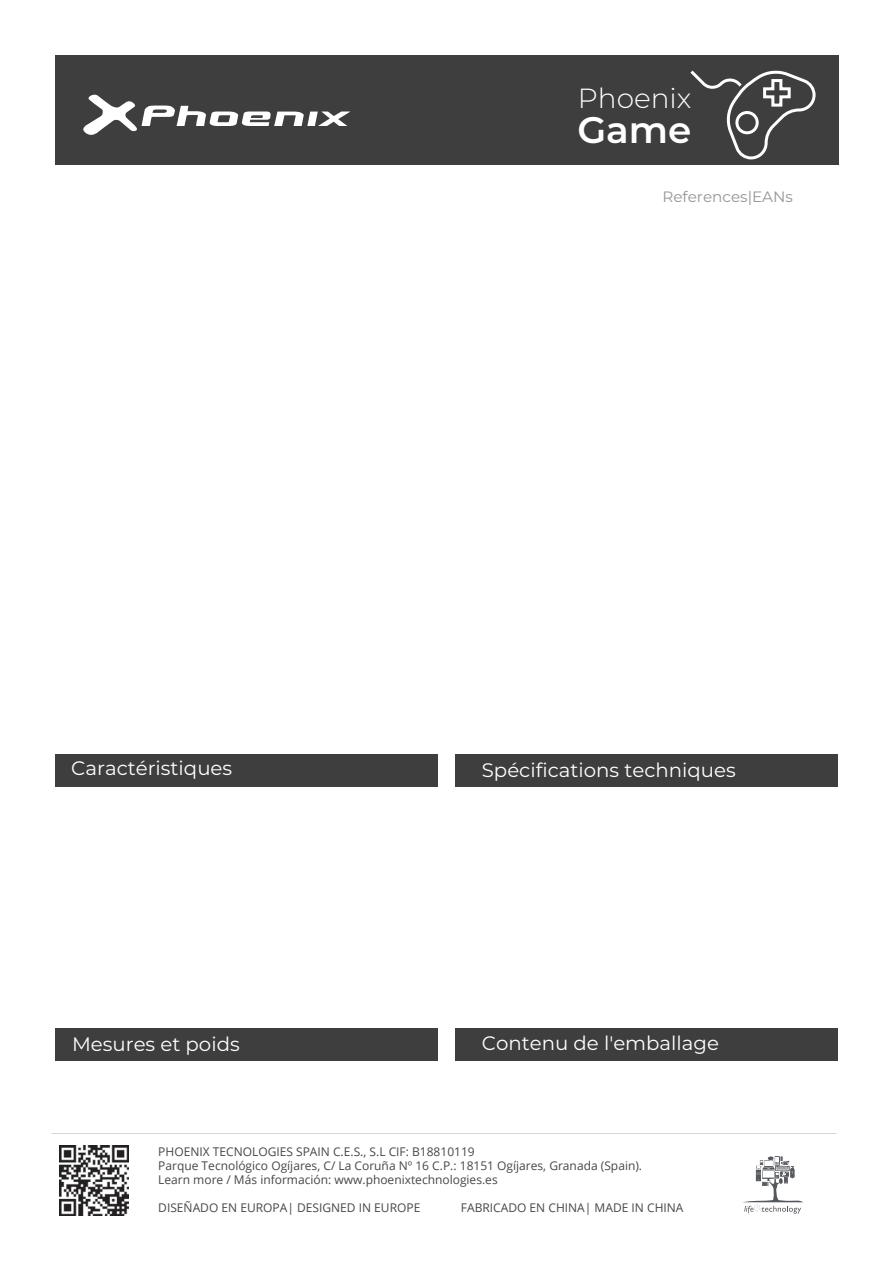
<style>
.page{position:relative;width:893px;height:1263px;background:#fff}
.page>*{position:absolute;margin:0;border:0;box-sizing:border-box;transform-origin:0 0}
.t1{font:600 36.9px "Montserrat";color:#fff}
.t2{font:300 27.6px "Montserrat";color:#fff}
.t3{font:19.5px "Montserrat";color:#fff}
.t4{font:15px "Montserrat";color:#939598}
.t5{font:12px/14.4px "Open Sans";color:#464748}
</style>
<div class="page">
<div style="left:55px;top:55px;width:783px;height:109px;background:#3e3e3f"></div>
<div style="left:55px;top:754px;width:382px;height:33px;background:#3e3e3f"></div>
<div style="left:456px;top:754px;width:382px;height:33px;background:#3e3e3f"></div>
<div style="left:456px;top:1028px;width:382px;height:33px;background:#3e3e3f"></div>
<div style="left:55px;top:1028px;width:382px;height:33px;background:#3e3e3f"></div>
<img style="left:59px;top:1145px;width:70px;height:70px">
<svg style="left:743px;top:1156px;width:60px;height:57px"></svg>
<svg style="left:83px;top:94px;width:267px;height:41px"></svg>
<svg style="left:690px;top:70px;width:126px;height:90px"></svg>
<h2 class="t2" style="left:578px;top:80px;width:115px">Phoenix</h2>
<h1 class="t1" style="left:577px;top:103px;width:116px">Game</h1>
<p class="t4" style="left:662px;top:187px;width:132px">References|EANs</p>
<h3 class="t3" style="left:71px;top:755px;width:163px">Caractéristiques</h3>
<h3 class="t3" style="left:482px;top:757px;width:256px">Spécifications techniques</h3>
<h3 class="t3" style="left:72px;top:1030px;width:169px">Mesures et poids</h3>
<h3 class="t3" style="left:482px;top:1030px;width:239px">Contenu de l'emballage</h3>
<p class="t5" style="left:158px;top:1144px;width:485px">PHOENIX TECNOLOGIES SPAIN C.E.S., S.L CIF: B18810119<br>Parque Tecnológico Ogíjares, C/ La Coruña Nº 16 C.P.: 18151 Ogíjares, Granada (Spain).<br>Learn more / Más información: www.phoenixtechnologies.es</p>
<p class="t5" style="left:158px;top:1200px;width:264px">DISEÑADO EN EUROPA| DESIGNED IN EUROPE</p>
<p class="t5" style="left:461px;top:1200px;width:224px">FABRICADO EN CHINA| MADE IN CHINA</p>
</div>
